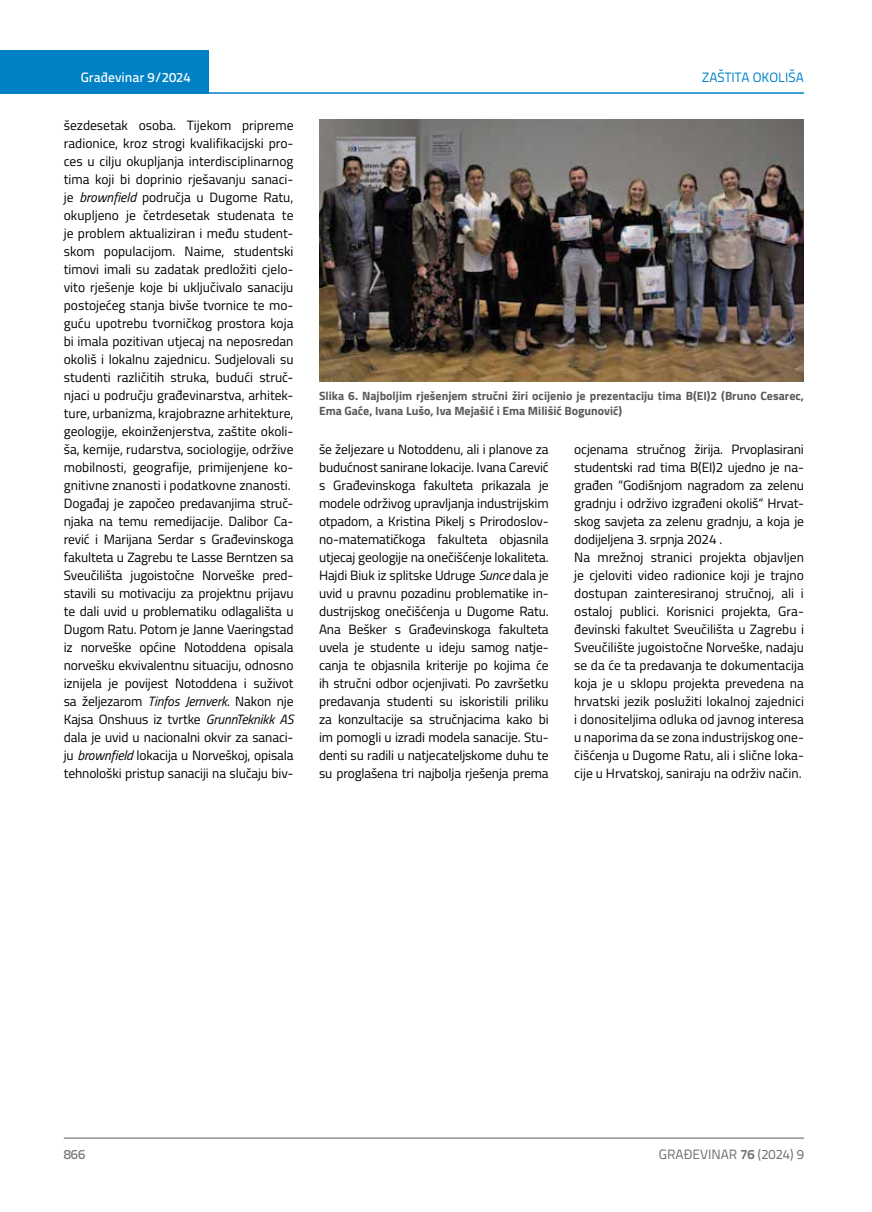
<style>
.page{position:relative;width:872px;height:1212px;background:#fff}
.page>*{position:absolute;margin:0;border:0;box-sizing:border-box;transform-origin:0 0}
.t1{font:13.5px/18px "Titillium";color:#000}
.t2{font:13.5px "Titillium Text 22 L";color:#6d6e71}
.t3{font:500 13.5px "Titillium Text 22 L";color:#fff}
.t4{font:13.5px "Titillium Text 22 L";color:#0081c6}
.t5{font:500 13.5px "Titillium Text 22 L";color:#797a7d}
.t6{font:700 12px/15px "Titillium";color:#58595b}
.s1{font-style:italic}
.s2{font-weight:700}
</style>
<div class="page">
<div style="left:0;top:50px;width:208px;height:44px;background:#0081c6"></div>
<hr style="left:0;top:92px;width:804px;height:2px;background:#0081c6">
<hr style="left:64px;top:1138px;width:740px;height:1px;background:#58595b">
<img style="left:319px;top:119px;width:485px;height:263px">
<p class="t3" style="left:81px;top:67px;width:111px">Građevinar 9/2024</p>
<p class="t4" style="left:701px;top:68px;width:104px">ZAŠTITA OKOLIŠA</p>
<p class="t1" style="left:64px;top:115px;width:231px">šezdesetak osoba. Tijekom pripreme radionice, kroz strogi kvalifikacijski pro&shy;ces u cilju okupljanja interdisciplinarnog tima koji bi doprinio rješavanju sanaci&shy;je <span class="s1">brownfield</span> područja u Dugome Ratu, okupljeno je četrdesetak studenata te je problem aktualiziran i među student&shy;skom populacijom. Naime, studentski timovi imali su zadatak predložiti cjelo&shy;vito rješenje koje bi uključivalo sanaciju postojećeg stanja bivše tvornice te mo&shy;guću upotrebu tvorničkog prostora koja bi imala pozitivan utjecaj na neposredan okoliš i lokalnu zajednicu. Sudjelovali su studenti različitih struka, budući struč&shy;njaci u području građevinarstva, arhitek&shy;ture, urbanizma, krajobrazne arhitekture, geologije, ekoinženjerstva, zaštite okoli&shy;ša, kemije, rudarstva, sociologije, održive mobilnosti, geografije, primijenjene ko&shy;gnitivne znanosti i podatkovne znanosti.<br>Događaj je započeo predavanjima struč&shy;njaka na temu remedijacije. Dalibor Ca&shy;rević i Marijana Serdar s Građevinskoga fakulteta u Zagrebu te Lasse Berntzen sa Sveučilišta jugoistočne Norveške pred&shy;stavili su motivaciju za projektnu prijavu te dali uvid u problematiku odlagališta u Dugom Ratu. Potom je Janne Vaeringstad iz norveške općine Notoddena opisala norvešku ekvivalentnu situaciju, odnosno iznijela je povijest Notoddena i suživot sa željezarom <span class="s1">Tinfos Jernverk</span>. Nakon nje Kajsa Onshuus iz tvrtke <span class="s1">GrunnTeknikk AS </span>dala je uvid u nacionalni okvir za sanaci&shy;ju <span class="s1">brownfield</span> lokacija u Norveškoj, opisala tehnološki pristup sanaciji na slučaju biv-</p>
<p class="t6" style="left:319px;top:387px;width:486px">Slika 6. Najboljim rješenjem stručni žiri ocijenio je prezentaciju tima B(EI)2 (Bruno Cesarec,<br>Ema Gaće, Ivana Lušo, Iva Mejašić i Ema Milišić Bogunović)</p>
<p class="t1" style="left:319px;top:439px;width:231px;text-align:justify">še željezare u Notoddenu, ali i planove za budućnost sanirane lokacije. Ivana Carević s Građevinskoga fakulteta prikazala je modele održivog upravljanja industrijskim otpadom, a Kristina Pikelj s Prirodoslov&shy;no-matematičkoga fakulteta objasnila utjecaj geologije na onečišćenje lokaliteta.<br>Hajdi Biuk iz splitske Udruge <span class="s1">Sunce</span> dala je uvid u pravnu pozadinu problematike in&shy;dustrijskog onečišćenja u Dugome Ratu.<br>Ana Bešker s Građevinskoga fakulteta uvela je studente u ideju samog natje&shy;canja te objasnila kriterije po kojima će ih stručni odbor ocjenjivati. Po završetku predavanja studenti su iskoristili priliku za konzultacije sa stručnjacima kako bi im pomogli u izradi modela sanacije. Stu&shy;denti su radili u natjecateljskome duhu te su proglašena tri najbolja rješenja prema</p>
<p class="t1" style="left:574px;top:439px;width:231px">ocjenama stručnog žirija. Prvoplasirani studentski rad tima B(EI)2 ujedno je na&shy;građen “Godišnjom nagradom za zelenu gradnju i održivo izgrađeni okoliš“ Hrvat&shy;skog savjeta za zelenu gradnju, a koja je dodijeljena 3. srpnja 2024 .<br>Na mrežnoj stranici projekta objavljen je cjeloviti video radionice koji je trajno dostupan zainteresiranoj stručnoj, ali i ostaloj publici. Korisnici projekta, Gra&shy;đevinski fakultet Sveučilišta u Zagrebu i Sveučilište jugoistočne Norveške, nadaju se da će ta predavanja te dokumentacija koja je u sklopu projekta prevedena na hrvatski jezik poslužiti lokalnoj zajednici i donositeljima odluka od javnog interesa u naporima da se zona industrijskog one&shy;čišćenja u Dugome Ratu, ali i slične loka&shy;cije u Hrvatskoj, saniraju na održiv način.</p>
<p class="t5" style="left:64px;top:1144px;width:23px">866</p>
<p class="t2" style="left:659px;top:1144px;width:146px">GRAĐEVINAR <span class="s2">76</span> (2024) 9</p>
</div>
